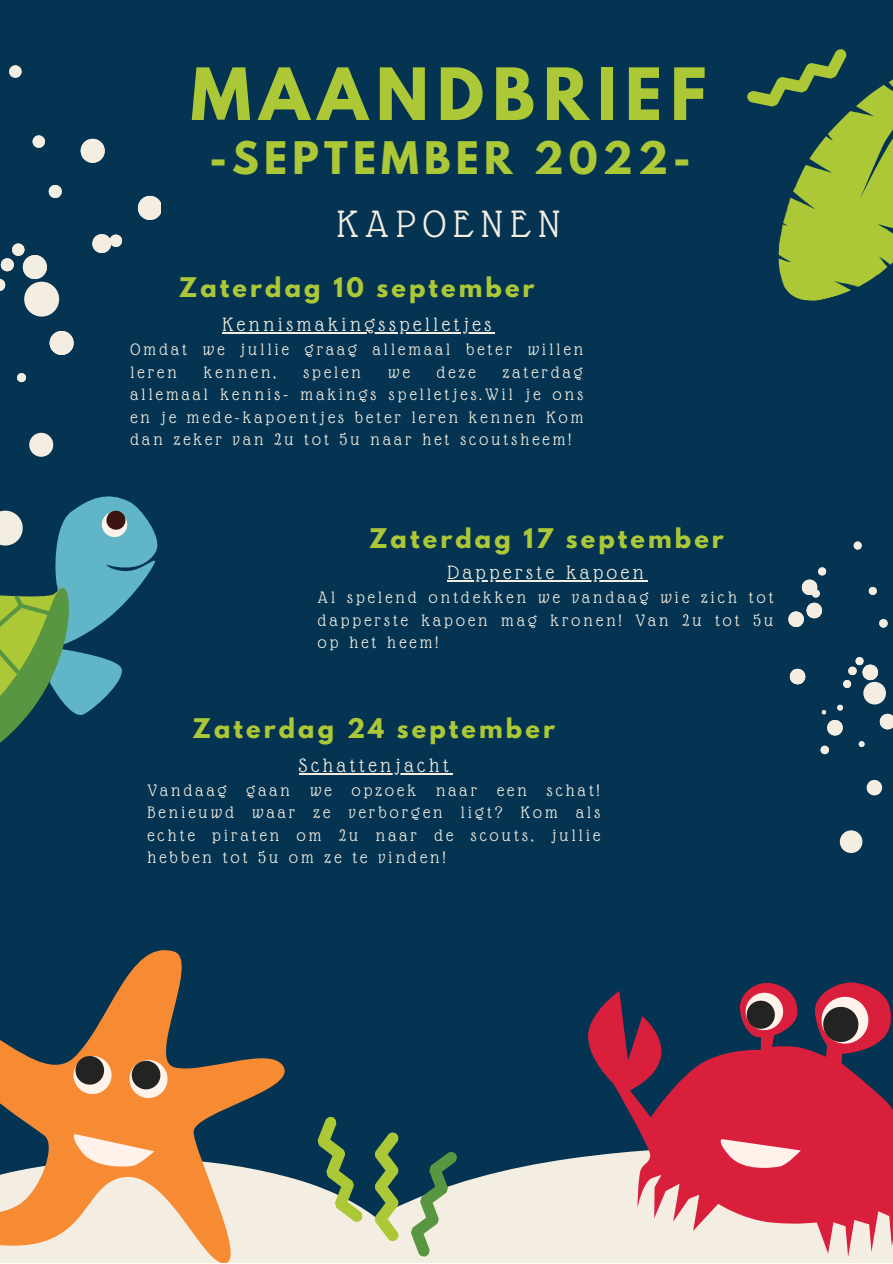
<style>
.page{position:relative;width:893px;height:1264px;background:#fff}
.page>*{position:absolute;margin:0;border:0;box-sizing:border-box;transform-origin:0 0}
.t1{font:700 63.75px "League Spartan";letter-spacing:.13em;color:#acc837}
.t2{font:41.4px "Glass Antiqua";letter-spacing:.18em;color:#f3eee1}
.t3{font:700 39.75px "League Spartan";letter-spacing:.13em;color:#acc837}
.t4{font:700 24px "League Spartan";letter-spacing:.13em;color:#acc837}
.t5{font:21px "Glass Antiqua";letter-spacing:.18em;color:#f3eee1}
.t6{font:18px/22.5px "Glass Antiqua";letter-spacing:.18em;color:#f3eee1;text-align:justify}
</style>
<div class="page">
<div style="left:0;top:0;width:892px;height:1262px;background:#043452"></div>
<hr style="left:222px;top:332px;width:273px;height:2px;background:#f3eee1">
<svg style="left:457px;top:1160px;width:98px;height:102px;background:#d9dad1"></svg>
<svg style="left:866px;top:779px;width:17px;height:17px"></svg>
<svg style="left:879px;top:619px;width:9px;height:9px"></svg>
<svg style="left:853px;top:541px;width:9px;height:9px"></svg>
<svg style="left:868px;top:587px;width:9px;height:8px"></svg>
<svg style="left:789px;top:668px;width:17px;height:17px"></svg>
<svg style="left:820px;top:657px;width:72px;height:97px"></svg>
<svg style="left:839px;top:830px;width:24px;height:23px"></svg>
<svg style="left:788px;top:567px;width:38px;height:61px"></svg>
<svg style="left:290px;top:1136px;width:167px;height:126px;fill:#f3eee1"></svg>
<svg style="left:375px;top:1132px;width:23px;height:109px"></svg>
<svg style="left:405px;top:1146px;width:53px;height:112px"></svg>
<svg style="left:312px;top:1117px;width:52px;height:109px"></svg>
<svg style="left:555px;top:982px;width:337px;height:280px"></svg>
<svg style="left:712px;top:1136px;width:88px;height:44px;background:#e76b7c"></svg>
<svg style="left:741px;top:988px;width:46px;height:46px;background:#9d515d"></svg>
<svg style="left:815px;top:990px;width:59px;height:59px;background:#9d4f5c"></svg>
<svg style="left:0;top:950px;width:290px;height:312px"></svg>
<svg style="left:69px;top:1134px;width:85px;height:34px;background:#fabe8f"></svg>
<svg style="left:72px;top:1054px;width:41px;height:41px;background:#a58163"></svg>
<svg style="left:128px;top:1058px;width:41px;height:41px;background:#a68162"></svg>
<svg style="left:29px;top:432px;width:25px;height:25px"></svg>
<svg style="left:80px;top:138px;width:25px;height:25px"></svg>
<svg style="left:92px;top:234px;width:31px;height:20px"></svg>
<svg style="left:17px;top:373px;width:9px;height:10px"></svg>
<svg style="left:48px;top:185px;width:14px;height:13px"></svg>
<svg style="left:9px;top:65px;width:13px;height:13px"></svg>
<svg style="left:32px;top:135px;width:13px;height:13px"></svg>
<svg style="left:0;top:243px;width:60px;height:74px"></svg>
<svg style="left:49px;top:330px;width:25px;height:25px"></svg>
<svg style="left:137px;top:195px;width:24px;height:25px"></svg>
<svg style="left:0;top:496px;width:158px;height:247px"></svg>
<svg style="left:747px;top:49px;width:145px;height:252px"></svg>
<hr style="left:447px;top:580px;width:200px;height:1px;background:#f3eee1">
<hr style="left:299px;top:773px;width:153px;height:1px;background:#f3eee1">
<h1 class="t1" style="left:191px;top:63px;width:517px">MAANDBRIEF</h1>
<h3 class="t3" style="left:209px;top:138px;width:482px">-SEPTEMBER 2022-</h3>
<h2 class="t2" style="left:336px;top:202px;width:225px">KAPOENEN</h2>
<h3 class="t4" style="left:179px;top:275px;width:357px">Zaterdag 10 september</h3>
<p class="t5" style="left:222px;top:314px;width:270px">Kennismakingsspelletjes</p>
<p class="t6" style="left:130px;top:338px;width:454px">Omdat we jullie graag allemaal beter willen leren</p>
<p class="t6" style="left:130px;top:360px;width:454px;text-indent:372px">zaterdag allemaal kennis- makings spelletjes.Wil je ons en je mede-kapoentjes beter leren kennen Kom dan zeker van 2u tot 5u naar het scoutsheem!</p>
<p class="t6" style="left:204px;top:360px;width:74px">kennen,</p>
<p class="t6" style="left:303px;top:360px;width:59px">spelen</p>
<p class="t6" style="left:388px;top:360px;width:23px">we</p>
<p class="t6" style="left:437px;top:360px;width:40px">deze</p>
<h3 class="t4" style="left:369px;top:526px;width:356px">Zaterdag 17 september</h3>
<p class="t5" style="left:447px;top:562px;width:198px">Dapperste kapoen</p>
<p class="t6" style="left:318px;top:586px;width:457px">Al spelend ontdekken we vandaag wie zich tot dapperste kapoen mag kronen! Van 2u tot 5u op het heem!</p>
<h3 class="t4" style="left:192px;top:716px;width:364px">Zaterdag 24 september</h3>
<p class="t5" style="left:299px;top:754px;width:151px">Schattenjacht</p>
<p class="t6" style="left:147px;top:778px;width:454px">Vandaag gaan we opzoek naar een schat!<br>Benieuwd waar ze verborgen ligt? Kom als echte piraten om 2u naar de scouts, jullie hebben tot 5u om ze te vinden!</p>
</div>
